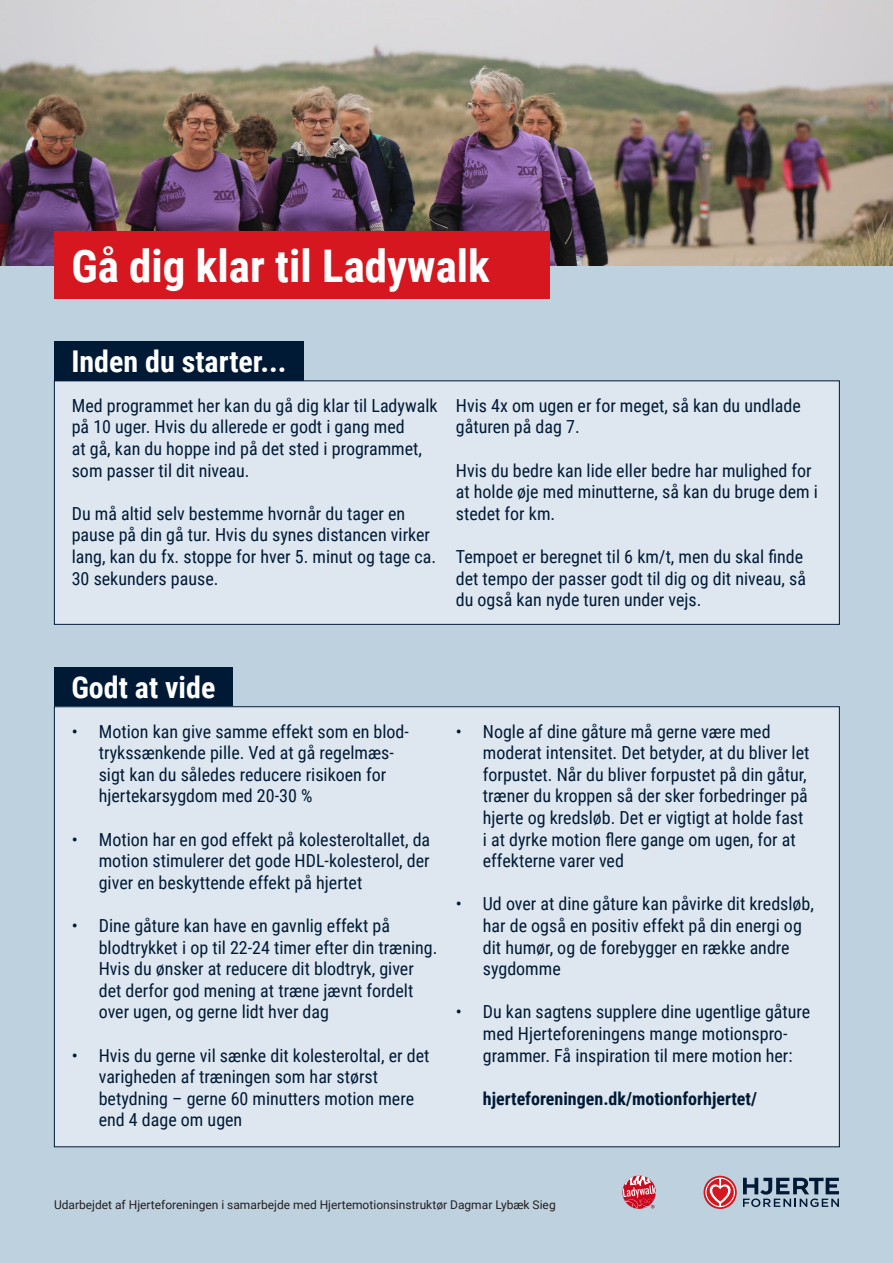
<style>
.page{position:relative;width:893px;height:1263px;background:#bdd1df}
.page>*{position:absolute;margin:0;border:0;box-sizing:border-box;transform-origin:0 0}
.t1{font:700 45px "Roboto Condensed";color:#fff}
.t2{font:700 30px "Roboto Condensed";color:#fff}
.t3{font:18px/21.6px "Roboto Condensed";color:#001a36}
.t4{font:700 18px "Roboto Condensed";color:#001a36}
.t5{font:12px "Roboto";color:#231f20}
</style>
<div class="page">
<div style="left:54px;top:341px;width:250px;height:39px;background:#001a36"></div>
<div style="left:54px;top:667px;width:178px;height:39px;background:#001a36"></div>
<div style="left:54px;top:381px;width:785px;height:243px;background:#dee7ef"></div>
<div style="left:54px;top:380px;width:786px;height:245px;border:1px solid #001a36"></div>
<div style="left:54px;top:707px;width:785px;height:440px;background:#dee7ef"></div>
<svg style="left:703px;top:1176px;width:136px;height:33px"></svg>
<img style="left:0;top:0;width:893px;height:265px">
<img style="left:622px;top:1176px;width:33px;height:33px">
<div style="left:54px;top:231px;width:495px;height:68px;background:#d7171f"></div>
<p class="t1" style="left:71px;top:234px;width:420px">Gå dig klar til Ladywalk</p>
<p class="t2" style="left:71px;top:340px;width:217px">Inden du starter...</p>
<p class="t3" style="left:72px;top:394px;width:367px">Med programmet her kan du gå dig klar til Ladywalk på 10 uger. Hvis du allerede er godt i gang med<br>at gå, kan du hoppe ind på det sted i programmet, som passer til dit niveau.</p>
<p class="t3" style="left:72px;top:502px;width:366px">Du må altid selv bestemme hvornår du tager en pause på din gå tur. Hvis du synes distancen virker lang, kan du fx. stoppe for hver 5. minut og tage ca.<br>30 sekunders pause.</p>
<p class="t3" style="left:456px;top:394px;width:347px">Hvis 4x om ugen er for meget, så kan du undlade gåturen på dag 7.</p>
<p class="t3" style="left:456px;top:459px;width:364px">Hvis du bedre kan lide eller bedre har mulighed for at holde øje med minutterne, så kan du bruge dem i stedet for km.</p>
<p class="t3" style="left:456px;top:545px;width:352px">Tempoet er beregnet til 6 km/t, men du skal finde det tempo der passer godt til dig og dit niveau, så du også kan nyde turen under vejs.</p>
<p class="t2" style="left:71px;top:666px;width:146px">Godt at vide</p>
<p class="t3" style="left:99px;top:720px;width:312px;text-indent:-27px">• Motion kan give samme effekt som en blod&shy;trykssænkende pille. Ved at gå regelmæs&shy;sigt kan du således reducere risikoen for hjertekarsygdom med 20-30 %</p>
<p class="t3" style="left:99px;top:828px;width:333px;text-align:justify;text-indent:-27px">• Motion har en god effekt på kolesteroltallet, da motion stimulerer det gode HDL-kolesterol, der giver en beskyttende effekt på hjertet</p>
<p class="t3" style="left:99px;top:914px;width:340px;text-indent:-27px">• Dine gåture kan have en gavnlig effekt på blodtrykket i op til 22-24 timer efter din træning.<br>Hvis du ønsker at reducere dit blodtryk, giver det derfor god mening at træne jævnt fordelt over ugen, og gerne lidt hver dag</p>
<p class="t3" style="left:99px;top:1044px;width:332px;text-indent:-27px">• Hvis du gerne vil sænke dit kolesteroltal, er det varigheden af træningen som har størst betydning – gerne 60 minutters motion mere end 4 dage om ugen</p>
<p class="t3" style="left:483px;top:720px;width:328px;text-indent:-27px">• Nogle af dine gåture må gerne være med moderat intensitet. Det betyder, at du bliver let forpustet. Når du bliver forpustet på din gåtur, træner du kroppen så der sker forbedringer på hjerte og kredsløb. Det er vigtigt at holde fast i at dyrke motion flere gange om ugen, for at effekterne varer ved</p>
<p class="t3" style="left:483px;top:892px;width:333px;text-indent:-27px">• Ud over at dine gåture kan påvirke dit kredsløb, har de også en positiv effekt på din energi og dit humør, og de forebygger en række andre sygdomme</p>
<p class="t3" style="left:456px;top:1000px;width:356px;text-align:center">• Du kan sagtens supplere dine ugentlige gåture med Hjerteforeningens mange motionspro&shy;grammer. Få inspiration til mere motion her:</p>
<p class="t4" style="left:483px;top:1086px;width:276px">hjerteforeningen.dk/motionforhjertet/</p>
<p class="t5" style="left:54px;top:1196px;width:503px">Udarbejdet af Hjerteforeningen i samarbejde med Hjertemotionsinstruktør Dagmar Lybæk Sieg</p>
</div>
